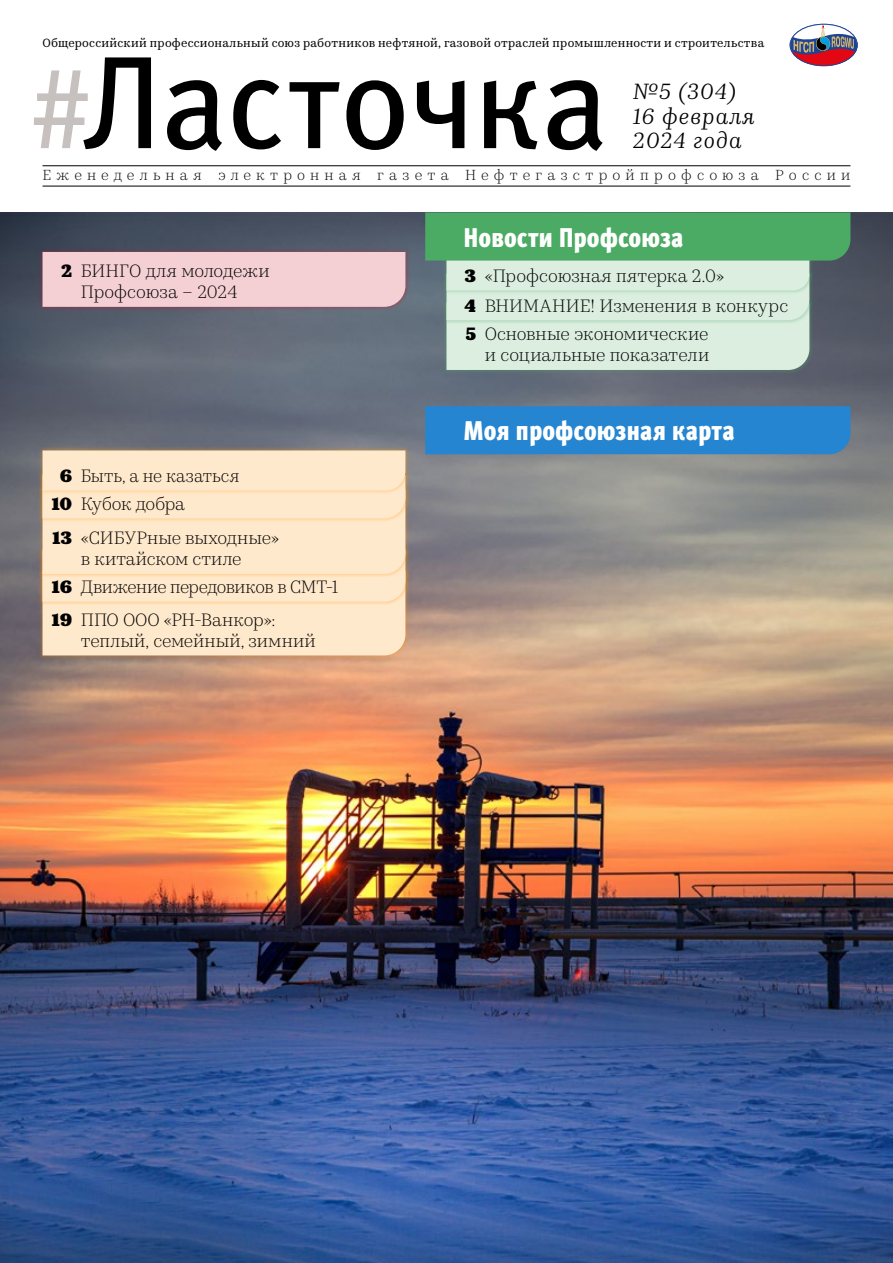
<style>
.page{position:relative;width:893px;height:1263px;background:#fff}
.page>*{position:absolute;margin:0;border:0;box-sizing:border-box;transform-origin:0 0}
._0_0_BODY{font:131.55px "Meta Pro";letter-spacing:-.02em;color:#000}
._2_0_Lid{font:900 condensed 27px "Meta Pro";color:#fff}
.Data{font:italic 22.2px/24.5px "Kazimir Text";letter-spacing:.05em;color:#000}
.N{font:italic 22.2px "Kazimir Text";color:#000}
._0_1_First{font:300 18px/21px "Kazimir Text";letter-spacing:-.005em;color:#000}
._0_1_First-2{font:300 18px "Kazimir Text";letter-spacing:-.025em;color:#000}
._0_1_First-3{font:300 18px "Kazimir Text";letter-spacing:-.005em;color:#000;scale:.96 1}
._0_0_BODY-2{font:300 14.7px "Kazimir Text";letter-spacing:.355em;color:#000}
._0_0_BODY-3{font:12px "Kazimir Text";letter-spacing:.025em;color:#000}
.s1{font-size:109.65px;color:#c6c1bf}
.s2{font-weight:900}
</style>
<div class="page">
<svg style="left:789px;top:24px;width:68px;height:42px"></svg>
<div style="left:787px;top:22px;width:72px;height:46px;border:1px solid #fff;border-radius:50%"></div>
<hr style="left:43px;top:165px;width:807px;height:1px;background:#000">
<hr style="left:43px;top:186px;width:807px;height:1px;background:#000">
<img style="left:0;top:212px;width:893px;height:1051px">
<div style="left:39px;top:567px;width:371px;height:92px;background:#ff9000;opacity:.3"></div>
<div style="left:442px;top:298px;width:372px;height:76px;background:#4baa64;opacity:.3"></div>
<div style="left:39px;top:446px;width:371px;height:48px;background:#ff9000;opacity:.3"></div>
<svg style="left:43px;top:450px;width:362px;height:205px;background:#fee7c9"></svg>
<div style="left:39px;top:248px;width:371px;height:63px;background:#c8142d;opacity:.3"></div>
<div style="left:43px;top:252px;width:362px;height:55px;background:#f4d0d5"></div>
<svg style="left:425px;top:212px;width:425px;height:158px;background:#a0c9ad"></svg>
<div style="left:425px;top:406px;width:425px;height:48px;background:#2585d0"></div>
<p class="_0_0_BODY-3" style="left:43px;top:34px;width:723px">Общероссийский профессиональный союз работников нефтяной, газовой отраслей промышленности и строительства</p>
<p class="_0_0_BODY" style="left:30px;top:2px;width:581px"><span class="s1">#</span>Ласточка</p>
<p class="N" style="left:633px;top:75px;width:104px">№5 (304)</p>
<p class="Data" style="left:633px;top:102px;width:123px">16 февраля<br>2024 года</p>
<p class="_0_0_BODY-2" style="left:43px;top:164px;width:809px">Еженедельная электронная газета Нефтегазстройпрофсоюза России</p>
<p class="_0_1_First" style="left:81px;top:259px;width:190px;text-indent:-20px"><span class="s2">2</span> БИНГО для молодежи<br>Профсоюза – 2024</p>
<p class="_0_1_First-3" style="left:60px;top:463px;width:189px"><span class="s2">6</span> Быть, а не казаться</p>
<p class="_0_1_First" style="left:51px;top:492px;width:135px"><span class="s2">10</span> Кубок добра</p>
<p class="_0_1_First" style="left:52px;top:526px;width:229px;text-align:center"><span class="s2">13</span> «СИБУРные выходные» в китайском стиле</p>
<p class="_0_1_First-2" style="left:52px;top:574px;width:288px"><span class="s2">16</span> Движение передовиков в СМТ-1</p>
<p class="_0_1_First" style="left:81px;top:608px;width:236px;text-indent:-29px"><span class="s2">19</span> ППО ООО «РН-Ванкор»: теплый, семейный, зимний</p>
<p class="_2_0_Lid" style="left:463px;top:216px;width:221px">Новости Профcоюза</p>
<p class="_0_1_First" style="left:465px;top:264px;width:261px"><span class="s2">3</span> «Профсоюзная пятерка 2.0»</p>
<p class="_0_1_First" style="left:465px;top:294px;width:325px"><span class="s2">4</span> ВНИМАНИЕ! Изменения в конкурс</p>
<p class="_0_1_First" style="left:465px;top:323px;width:245px;text-align:right"><span class="s2">5</span> Основные экономические и социальные показатели</p>
<p class="_2_0_Lid" style="left:463px;top:410px;width:273px">Моя профcоюзная карта</p>
</div>
